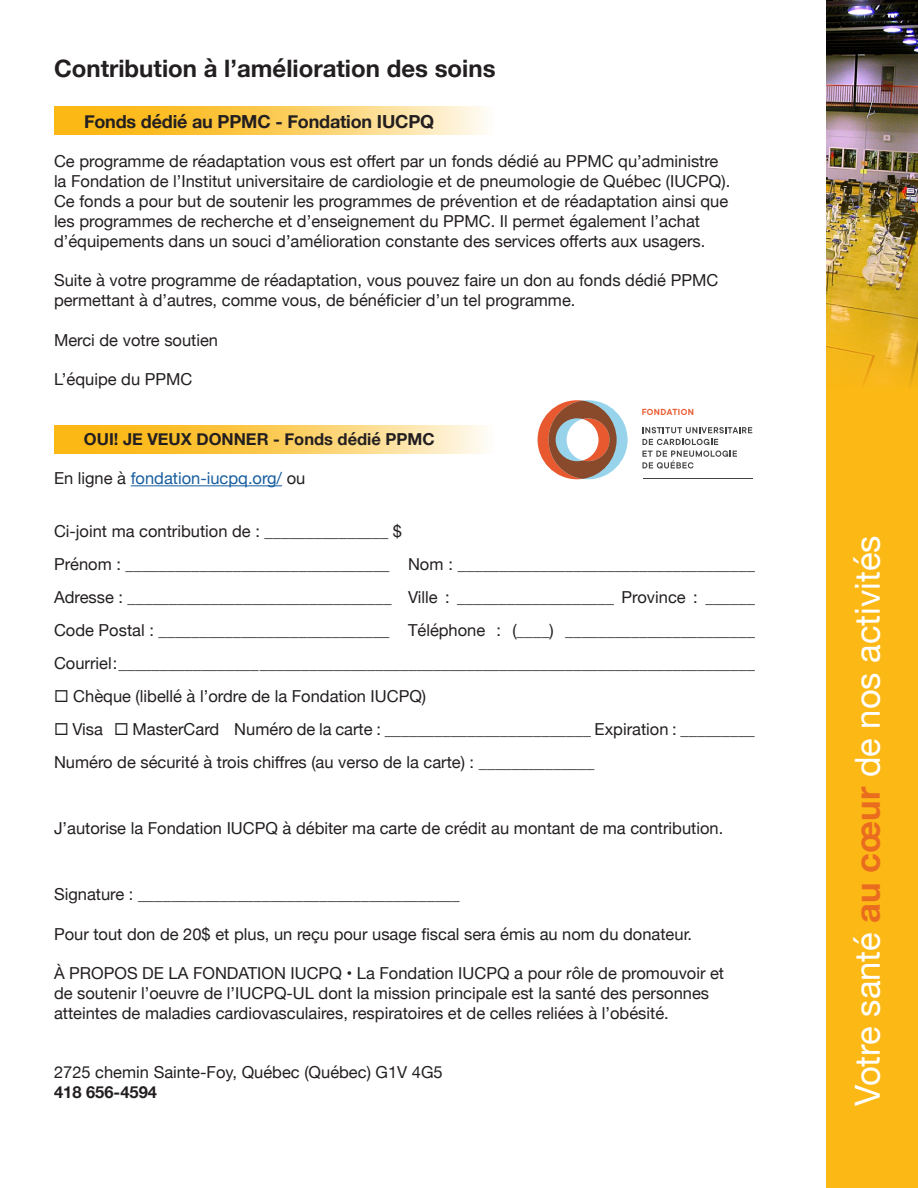
<style>
.page{position:relative;width:918px;height:1188px;background:#fff}
.page>*{position:absolute;margin:0;border:0;box-sizing:border-box;transform-origin:0 0}
.t1{font:34.5px "Helvetica Neue";color:#fff}
.t2{font:700 24px "Helvetica Neue";color:#231f20}
.t3{font:700 18px "Helvetica Neue";letter-spacing:-.01em;color:#231f20}
.t4{font:16.5px/19.8px "Helvetica Neue";color:#231f20}
.t5{font:700 16.5px "Helvetica Neue";color:#231f20}
.t6{font:16.5px "Helvetica Neue";color:#175d9e}
.t7{font:600 9.75px "TT Commons Classic";letter-spacing:.045em;color:#e85930}
.s1{color:#231f20}
.s2{font-weight:700;color:#ea6d1f}
</style>
<div class="page">
<div style="left:827px;top:5px;width:91px;height:1183px;background:#fcb814"></div>
<img style="left:827px;top:0;width:91px;height:386px">
<svg style="left:54px;top:107px;width:433px;height:28px;background:#fccf62"></svg>
<svg style="left:54px;top:426px;width:433px;height:28px;background:#fccf62"></svg>
<hr style="left:131px;top:485px;width:151px;height:1px;background:#175d9e">
<hr style="left:643px;top:478px;width:110px;height:1px;background:#444447">
<svg style="left:642px;top:427px;width:110px;height:6px"></svg>
<svg style="left:642px;top:439px;width:76px;height:6px"></svg>
<svg style="left:642px;top:451px;width:95px;height:18px"></svg>
<svg style="left:538px;top:400px;width:90px;height:79px"></svg>
<h2 class="t2" style="left:54px;top:50px;width:443px">Contribution à l’amélioration des soins</h2>
<p class="t3" style="left:84px;top:107px;width:352px">Fonds dédié au PPMC - Fondation IUCPQ</p>
<p class="t4" style="left:54px;top:153px;width:678px">Ce programme de réadaptation vous est offert par un fonds dédié au PPMC qu’administre la Fondation de l’Institut universitaire de cardiologie et de pneumologie de Québec (IUCPQ).<br>Ce fonds a pour but de soutenir les programmes de prévention et de réadaptation ainsi que les programmes de recherche et d’enseignement du PPMC. Il permet également l’achat d’équipements dans un souci d’amélioration constante des services offerts aux usagers.</p>
<p class="t4" style="left:54px;top:271px;width:666px">Suite à votre programme de réadaptation, vous pouvez faire un don au fonds dédié PPMC permettant à d’autres, comme vous, de bénéficier d’un tel programme.</p>
<p class="t4" style="left:54px;top:331px;width:166px">Merci de votre soutien</p>
<p class="t4" style="left:54px;top:370px;width:140px">L’équipe du PPMC</p>
<p class="t7" style="left:642px;top:406px;width:54px">FONDATION</p>
<p class="t5" style="left:84px;top:426px;width:352px">OUI! JE VEUX DONNER - Fonds dédié PPMC</p>
<p class="t6" style="left:54px;top:466px;width:253px"><span class="s1">En ligne à</span> fondation-iucpq.org/ <span class="s1">ou</span></p>
<p class="t4" style="left:54px;top:516px;width:702px;line-height:33px">Ci-joint ma contribution de : _______________ $<br>Prénom : ________________________________ Nom : ____________________________________ Adresse : ________________________________ Ville : ___________________ Province : ______ Code Postal : ____________________________ Téléphone : (____) _______________________ Courriel : _________________ ____________________________________________________________</p>
<p class="t4" style="left:54px;top:687px;width:374px">◻ Chèque (libellé à l’ordre de la Fondation IUCPQ)</p>
<p class="t4" style="left:54px;top:714px;width:702px;line-height:33px">◻ Visa ◻ MasterCard Numéro de la carte : _________________________ Expiration : _________<br>Numéro de sécurité à trois chiffres (au verso de la carte) : ______________</p>
<p class="t4" style="left:54px;top:819px;width:671px">J’autorise la Fondation IUCPQ à débiter ma carte de crédit au montant de ma contribution.</p>
<p class="t4" style="left:54px;top:885px;width:407px">Signature : _______________________________________</p>
<p class="t4" style="left:54px;top:925px;width:640px">Pour tout don de 20$ et plus, un reçu pour usage fiscal sera émis au nom du donateur.</p>
<p class="t4" style="left:54px;top:964px;width:672px">À PROPOS DE LA FONDATION IUCPQ • La Fondation IUCPQ a pour rôle de promouvoir et de soutenir l’oeuvre de l’IUCPQ-UL dont la mission principale est la santé des personnes atteintes de maladies cardiovasculaires, respiratoires et de celles reliées à l’obésité.</p>
<p class="t4" style="left:54px;top:1063px;width:390px">2725 chemin Sainte-Foy, Québec (Québec) G1V 4G5</p>
<p class="t5" style="left:54px;top:1079px;width:105px">418 656-4594</p>
<h1 class="t1" style="left:843px;top:1106px;width:572px;rotate:-90deg">Votre santé <span class="s2">au cœur</span> de nos activités</h1>
</div>
